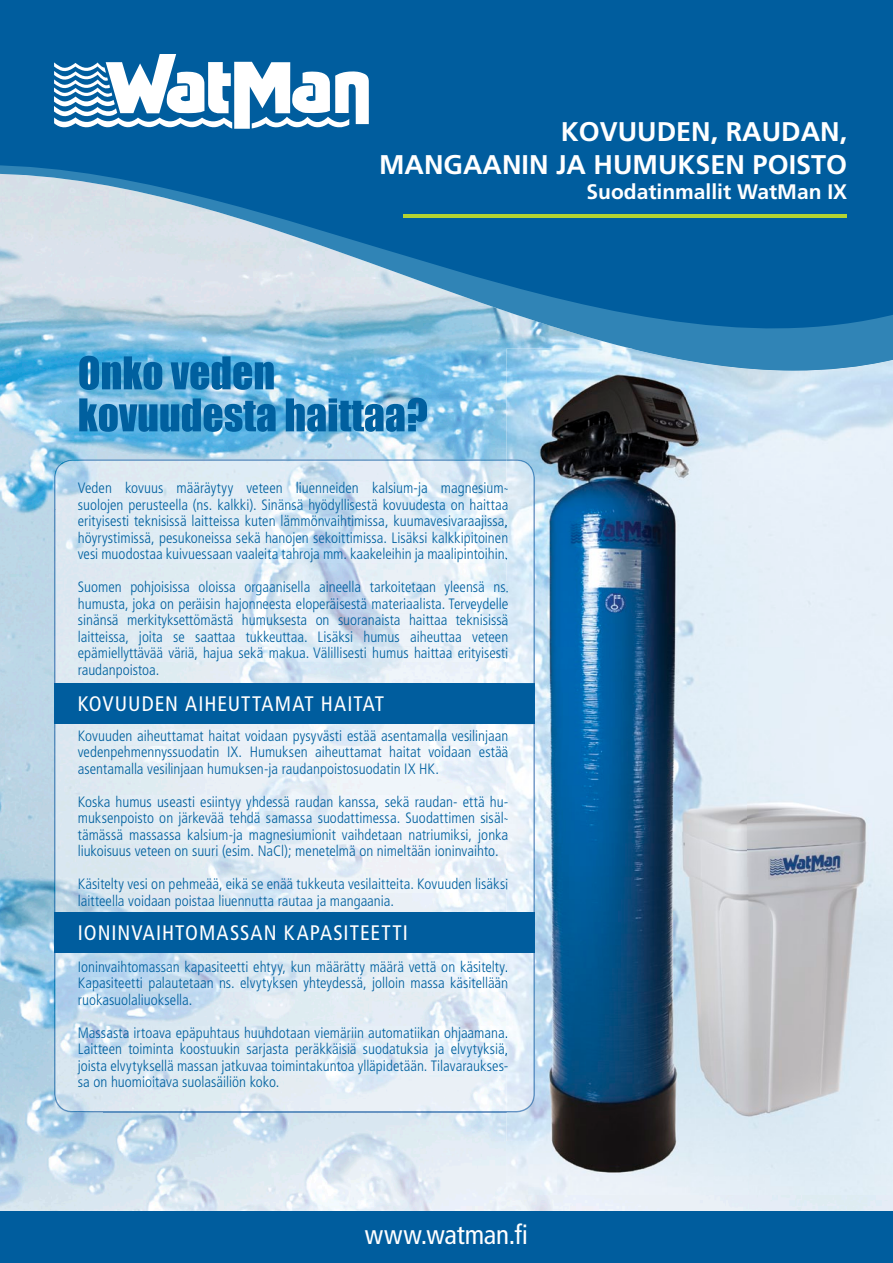
<style>
.page{position:relative;width:893px;height:1263px;background:#fff}
.page>*{position:absolute;margin:0;border:0;box-sizing:border-box;transform-origin:0 0}
.t1{font:700 27px/32.4px "Frutiger LT Std";color:#fff;text-align:right}
.t2{font:condensed 27px "Frutiger LT Std";letter-spacing:-.01em;color:#fff}
.t3{font:condensed 21px "Frutiger LT Std";letter-spacing:.05em;color:#fff}
.t4{font:700 21px "Frutiger LT Std";color:#fff}
.t5{font:300 condensed 15px/16.5px "Frutiger LT Std";color:#00609f;text-align:justify}
</style>
<div class="page">
<img style="left:0;top:405px;width:893px;height:806px">
<svg style="left:0;top:0;width:893px;height:404px;fill:#005d9e"></svg>
<svg style="left:54px;top:54px;width:315px;height:75px"></svg>
<hr style="left:404px;top:214px;width:443px;height:4px;background:#b4d333">
<img style="left:104px;top:513px;width:402px;height:598px">
<img style="left:104px;top:510px;width:402px;height:3px">
<img style="left:104px;top:515px;width:402px;height:15px">
<img style="left:104px;top:532px;width:402px;height:14px">
<img style="left:104px;top:548px;width:402px;height:15px">
<img style="left:104px;top:581px;width:402px;height:15px">
<img style="left:104px;top:598px;width:402px;height:14px">
<img style="left:104px;top:614px;width:402px;height:15px">
<img style="left:104px;top:631px;width:402px;height:14px">
<img style="left:104px;top:647px;width:402px;height:15px">
<img style="left:104px;top:730px;width:402px;height:14px">
<img style="left:104px;top:746px;width:402px;height:15px">
<img style="left:104px;top:796px;width:402px;height:14px">
<img style="left:104px;top:812px;width:402px;height:15px">
<img style="left:104px;top:829px;width:402px;height:14px">
<img style="left:104px;top:878px;width:402px;height:15px">
<img style="left:104px;top:961px;width:402px;height:14px">
<img style="left:104px;top:977px;width:402px;height:15px">
<img style="left:104px;top:1027px;width:402px;height:14px">
<img style="left:104px;top:1043px;width:402px;height:15px">
<img style="left:104px;top:1060px;width:402px;height:14px">
<img style="left:54px;top:459px;width:452px;height:51px">
<img style="left:54px;top:509px;width:50px;height:603px">
<img style="left:104px;top:1111px;width:402px;height:1px">
<div style="left:55px;top:683px;width:480px;height:41px;background:#005d9e"></div>
<svg style="left:79px;top:398px;width:348px;height:34px"></svg>
<svg style="left:79px;top:356px;width:195px;height:34px"></svg>
<div style="left:0;top:1211px;width:893px;height:52px;background:#005d9e"></div>
<img style="left:506px;top:349px;width:242px;height:264px">
<img style="left:748px;top:371px;width:145px;height:823px">
<img style="left:535px;top:613px;width:213px;height:264px">
<img style="left:506px;top:877px;width:242px;height:317px">
<img style="left:631px;top:349px;width:262px;height:22px">
<img style="left:506px;top:459px;width:29px;height:653px">
<svg style="left:506px;top:482px;width:2px;height:81px"></svg>
<svg style="left:506px;top:581px;width:2px;height:81px"></svg>
<svg style="left:506px;top:730px;width:2px;height:31px"></svg>
<svg style="left:506px;top:796px;width:2px;height:47px"></svg>
<svg style="left:506px;top:878px;width:2px;height:15px"></svg>
<svg style="left:506px;top:961px;width:2px;height:31px"></svg>
<svg style="left:506px;top:1027px;width:2px;height:47px"></svg>
<img style="left:506px;top:683px;width:29px;height:41px">
<div style="left:55px;top:912px;width:480px;height:41px;background:#005d9e"></div>
<h1 class="t1" style="left:379px;top:116px;width:470px">KOVUUDEN, RAUDAN,<br>MANGAANIN JA HUMUKSEN POISTO</h1>
<h2 class="t4" style="left:587px;top:179px;width:262px">Suodatinmallit WatMan IX</h2>
<p class="t5" style="left:78px;top:480px;width:432px">Veden kovuus määräytyy veteen liuenneiden kalsium-ja magnesium&shy;suolojen perusteella (ns. kalkki). Sinänsä hyödyllisestä kovuudesta on haittaa erityisesti teknisissä laitteissa kuten lämmönvaihtimissa, kuumavesivaraajissa, höyrystimissä, pesukoneissa sekä hanojen sekoittimissa. Lisäksi kalkkipitoinen vesi muodostaa kuivuessaan vaaleita tahroja mm. kaakeleihin ja maalipintoihin.</p>
<p class="t5" style="left:78px;top:579px;width:433px">Suomen pohjoisissa oloissa orgaanisella aineella tarkoitetaan yleensä ns. humusta, joka on peräisin hajonneesta eloperäisestä materiaalista. Terveydelle sinänsä merkityksettömästä humuksesta on suoranaista haittaa teknisissä laitteissa, joita se saattaa tukkeuttaa. Lisäksi humus aiheuttaa veteen epämiellyttävää väriä, hajua sekä makua. Välillisesti humus haittaa erityisesti raudanpoistoa.</p>
<h2 class="t3" style="left:78px;top:692px;width:308px">KOVUUDEN AIHEUTTAMAT HAITAT</h2>
<p class="t5" style="left:78px;top:728px;width:432px">Kovuuden aiheuttamat haitat voidaan pysyvästi estää asentamalla vesilinjaan vedenpehmennyssuodatin IX. Humuksen aiheuttamat haitat voidaan estää asentamalla vesilinjaan humuksen-ja raudanpoistosuodatin IX HK.</p>
<p class="t5" style="left:78px;top:794px;width:432px">Koska humus useasti esiintyy yhdessä raudan kanssa, sekä raudan- että hu&shy;muksenpoisto on järkevää tehdä samassa suodattimessa. Suodattimen sisäl&shy;tämässä massassa kalsium-ja magnesiumionit vaihdetaan natriumiksi, jonka liukoisuus veteen on suuri (esim. NaCl); menetelmä on nimeltään ioninvaihto.</p>
<p class="t5" style="left:78px;top:876px;width:432px">Käsitelty vesi on pehmeää, eikä se enää tukkeuta vesilaitteita. Kovuuden lisäksi laitteella voidaan poistaa liuennutta rautaa ja mangaania.</p>
<h2 class="t3" style="left:78px;top:921px;width:332px">IONINVAIHTOMASSAN KAPASITEETTI</h2>
<p class="t5" style="left:78px;top:959px;width:432px">Ioninvaihtomassan kapasiteetti ehtyy, kun määrätty määrä vettä on käsitelty.<br>Kapasiteetti palautetaan ns. elvytyksen yhteydessä, jolloin massa käsitellään ruokasuolaliuoksella.</p>
<p class="t5" style="left:78px;top:1025px;width:432px">Massasta irtoava epäpuhtaus huuhdotaan viemäriin automatiikan ohjaamana.<br>Laitteen toiminta koostuukin sarjasta peräkkäisiä suodatuksia ja elvytyksiä, joista elvytyksellä massan jatkuvaa toimintakuntoa ylläpidetään. Tilavaraukses&shy;sa on huomioitava suolasäiliön koko.</p>
<h1 class="t2" style="left:365px;top:1219px;width:165px">www.watman.fi</h1>
</div>
